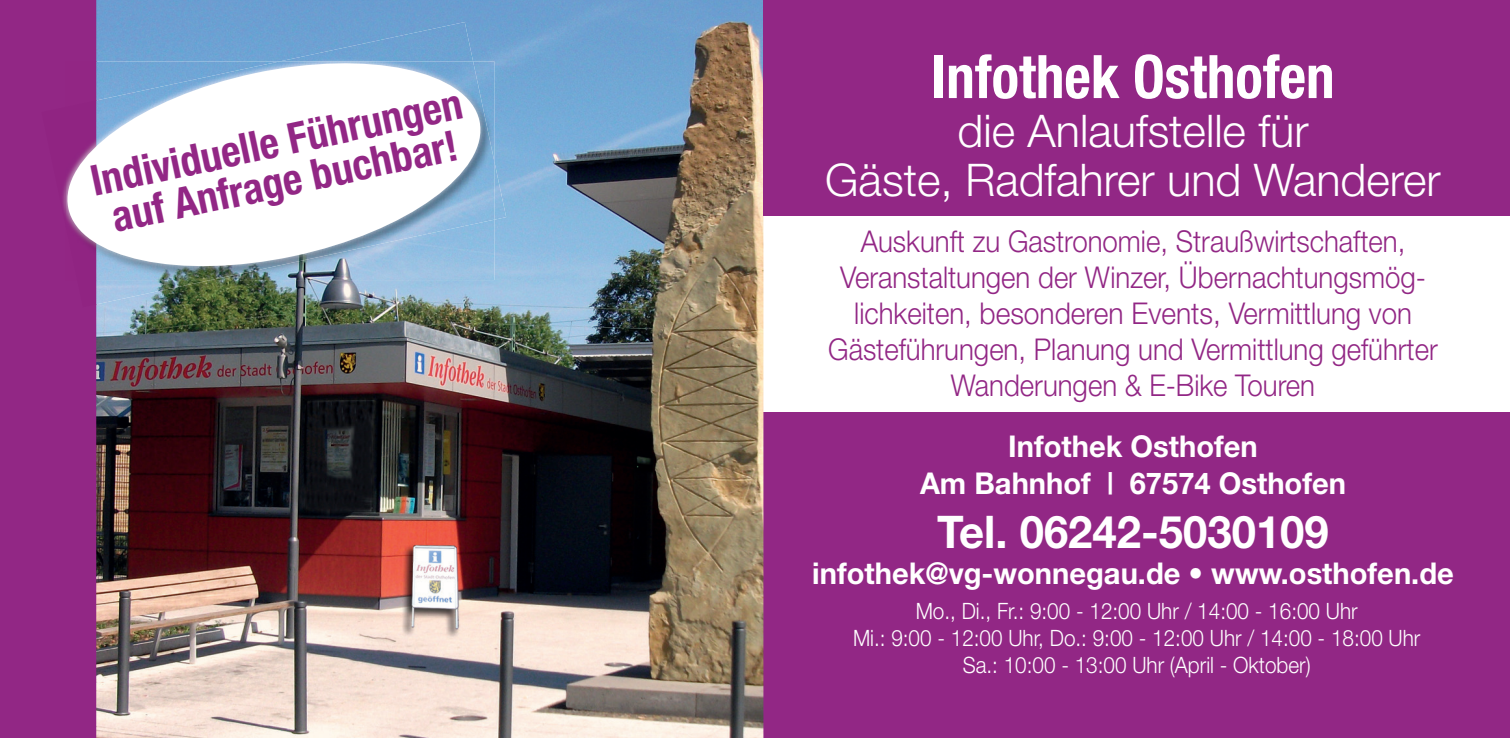
<style>
.page{position:relative;width:1510px;height:738px;background:#fff}
.page>*{position:absolute;margin:0;border:0;box-sizing:border-box;transform-origin:0 0}
.t1{font:700 condensed 60px "Helvetica Neue";color:#fff;scale:.95 1}
.t2{font:300 45px/49px "Helvetica Neue";color:#fff;text-align:center}
.t3{font:700 45px "Helvetica Neue";color:#fff}
.t4{font:700 condensed 42.5px/40px "Helvetica Neue";color:#922785;text-align:center}
.t5{font:300 30px/36px "Helvetica Neue";color:#922785;text-align:center;scale:.92 1}
.t6{font:700 30px/36px "Helvetica Neue";color:#fff;text-align:center}
.t7{font:300 22.5px/27px "Helvetica Neue";color:#fff;text-align:center;scale:.92 1}
</style>
<div class="page">
<div style="left:763px;top:412px;width:746px;height:325px;background:#922785"></div>
<div style="left:0;top:0;width:96px;height:737px;background:#922785"></div>
<img style="left:96px;top:0;width:667px;height:737px">
<div style="left:280px;top:22px;width:193px;height:27px;background:#6ca1d2"></div>
<img style="left:494px;top:161px;width:12px;height:58px">
<img style="left:96px;top:280px;width:114px;height:24px">
<svg style="left:63px;top:49px;width:427px;height:231px"></svg>
<div style="left:763px;top:0;width:746px;height:216px;background:#922785"></div>
<h3 class="t4" style="left:87px;top:161px;width:380px;rotate:-12deg">Individuelle Führungen auf Anfrage buchbar!</h3>
<h1 class="t1" style="left:931px;top:40px;width:426px">Infothek Osthofen</h1>
<h2 class="t2" style="left:825px;top:106px;width:617px">die Anlaufstelle für<br>Gäste, Radfahrer und Wanderer</h2>
<p class="t5" style="left:828px;top:222px;width:664px">Auskunft zu Gastronomie, Straußwirtschaften, Veranstaltungen der Winzer, Übernachtungsmög&shy;lichkeiten, besonderen Events, Vermittlung von Gästeführungen, Planung und Vermittlung geführter Wanderungen &amp; E-Bike Touren</p>
<p class="t6" style="left:920px;top:428px;width:427px">Infothek Osthofen<br>Am Bahnhof | 67574 Osthofen</p>
<h2 class="t3" style="left:937px;top:503px;width:393px">Tel. 06242-5030109</h2>
<p class="t6" style="left:812px;top:554px;width:643px">infothek@vg-wonnegau.de • www.osthofen.de</p>
<p class="t7" style="left:853px;top:596px;width:618px">Mo., Di., Fr.: 9:00 - 12:00 Uhr / 14:00 - 16:00 Uhr<br>Mi.: 9:00 - 12:00 Uhr, Do.: 9:00 - 12:00 Uhr / 14:00 - 18:00 Uhr<br>Sa.: 10:00 - 13:00 Uhr (April - Oktober)</p>
</div>
